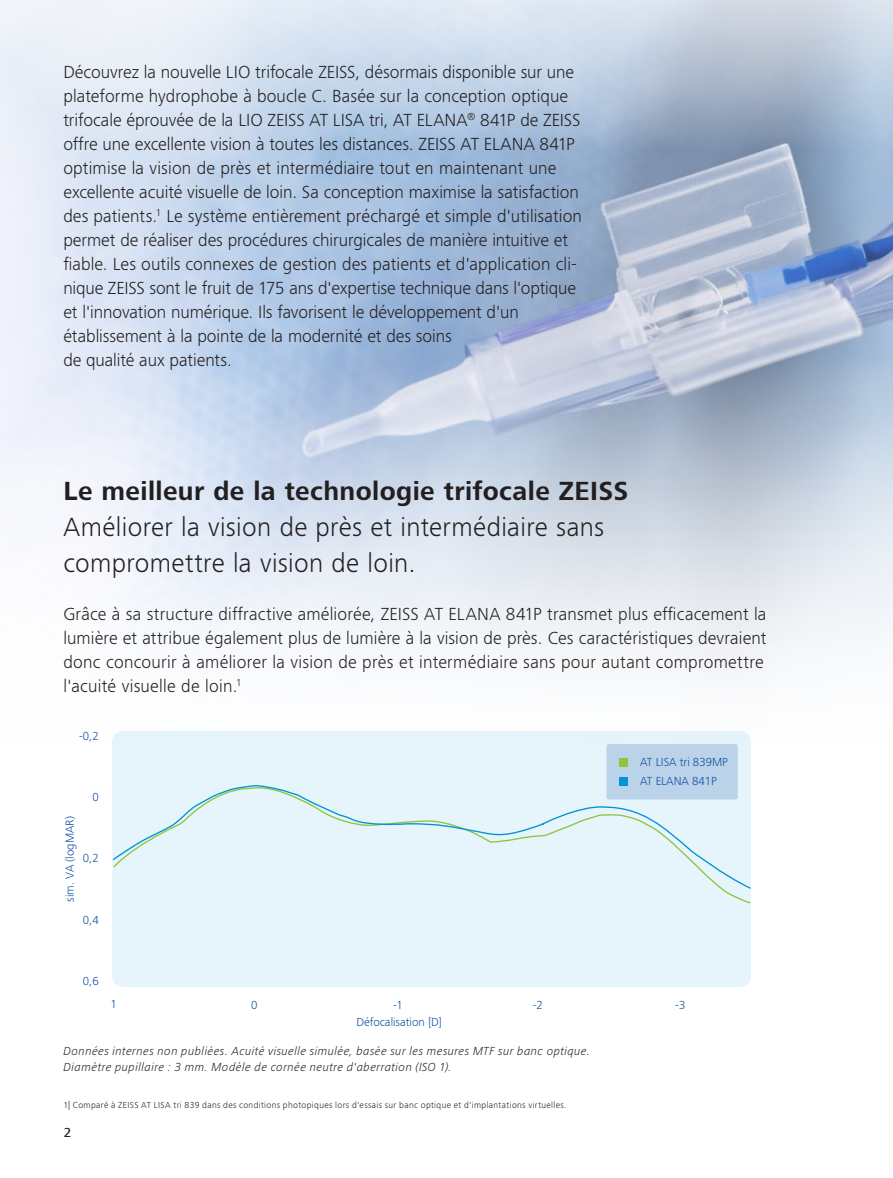
<style>
.page{position:relative;width:893px;height:1178px;background:#fff}
.page>*{position:absolute;margin:0;border:0;box-sizing:border-box;transform-origin:0 0}
.t1{font:300 27px/36px "ZEISS Frutiger Next W1 G";letter-spacing:.015em;color:#231f20}
.t2{font:700 27px "ZEISS Frutiger Next W1 G";letter-spacing:.015em;color:#231f20}
.t3{font:300 18px/24px "ZEISS Frutiger Next W1 G";color:#231f20}
.t4{font:500 13.5px "ZEISS Frutiger Next W1 G";color:#231f20}
.t5{font:italic 300 12px/16.5px "ZEISS Frutiger Next W1 G";letter-spacing:.035em;color:#231f20}
.t6{font:300 12px/19px "ZEISS Frutiger Next W1 G";color:#0d4da1}
.t7{font:300 9px "ZEISS Frutiger Next W1 G";letter-spacing:.045em;color:#231f20}
</style>
<div class="page">
<div style="left:113px;top:731px;width:637px;height:255px;background:#e6f4fb;border-radius:10px"></div>
<svg style="left:112px;top:785px;width:639px;height:105px"></svg>
<img style="left:0;top:0;width:893px;height:784px">
<p class="t3" style="left:63px;top:59px;width:520px">Découvrez la nouvelle LIO trifocale ZEISS, désormais disponible sur une plateforme hydrophobe à boucle C. Basée sur la conception optique trifocale éprouvée de la LIO ZEISS AT LISA tri, AT ELANA<sup>®</sup> 841P de ZEISS offre une excellente vision à toutes les distances. ZEISS AT ELANA 841P optimise la vision de près et intermédiaire tout en maintenant une excellente acuité visuelle de loin. Sa conception maximise la satisfaction des patients.<sup>1</sup> Le système entièrement préchargé et simple d'utilisation permet de réaliser des procédures chirurgicales de manière intuitive et fiable. Les outils connexes de gestion des patients et d'application cli&shy;nique ZEISS sont le fruit de 175 ans d'expertise technique dans l'optique et l'innovation numérique. Ils favorisent le développement d'un établissement à la pointe de la modernité et des soins<br>de qualité aux patients.</p>
<h1 class="t2" style="left:63px;top:471px;width:566px">Le meilleur de la technologie trifocale ZEISS</h1>
<h1 class="t1" style="left:63px;top:507px;width:542px">Améliorer la vision de près et intermédiaire sans compromettre la vision de loin.</h1>
<p class="t3" style="left:63px;top:601px;width:705px">Grâce à sa structure diffractive améliorée, ZEISS AT ELANA 841P transmet plus efficacement la lumière et attribue également plus de lumière à la vision de près. Ces caractéristiques devraient donc concourir à améliorer la vision de près et intermédiaire sans pour autant compromettre l'acuité visuelle de loin.<sup>1</sup></p>
<p class="t6" style="left:79px;top:726px;width:21px">-0,2</p>
<p class="t6" style="left:92px;top:787px;width:8px">0</p>
<p class="t6" style="left:60px;top:901px;width:87px;rotate:-90deg">sim. VA (logMAR)</p>
<p class="t6" style="left:83px;top:848px;width:17px">0,2</p>
<p class="t6" style="left:83px;top:909px;width:17px">0,4</p>
<p class="t6" style="left:640px;top:752px;width:90px">AT LISA tri 839MP<br>AT ELANA 841P</p>
<p class="t6" style="left:83px;top:970px;width:17px">0,6</p>
<p class="t6" style="left:111px;top:994px;width:8px">1</p>
<p class="t6" style="left:251px;top:995px;width:8px">0</p>
<p class="t6" style="left:393px;top:995px;width:11px">-1</p>
<p class="t6" style="left:533px;top:995px;width:12px">-2</p>
<p class="t6" style="left:675px;top:995px;width:12px">-3</p>
<p class="t6" style="left:356px;top:1012px;width:87px">Défocalisation [D]</p>
<p class="t5" style="left:64px;top:1042px;width:528px">Données internes non publiées. Acuité visuelle simulée, basée sur les mesures MTF sur banc optique.<br>Diamètre pupillaire : 3 mm. Modèle de cornée neutre d'aberration (ISO 1).</p>
<p class="t7" style="left:63px;top:1099px;width:505px">1| Comparé à ZEISS AT LISA tri 839 dans des conditions photopiques lors d'essais sur banc optique et d'implantations virtuelles.</p>
<p class="t4" style="left:64px;top:1123px;width:9px">2</p>
</div>
